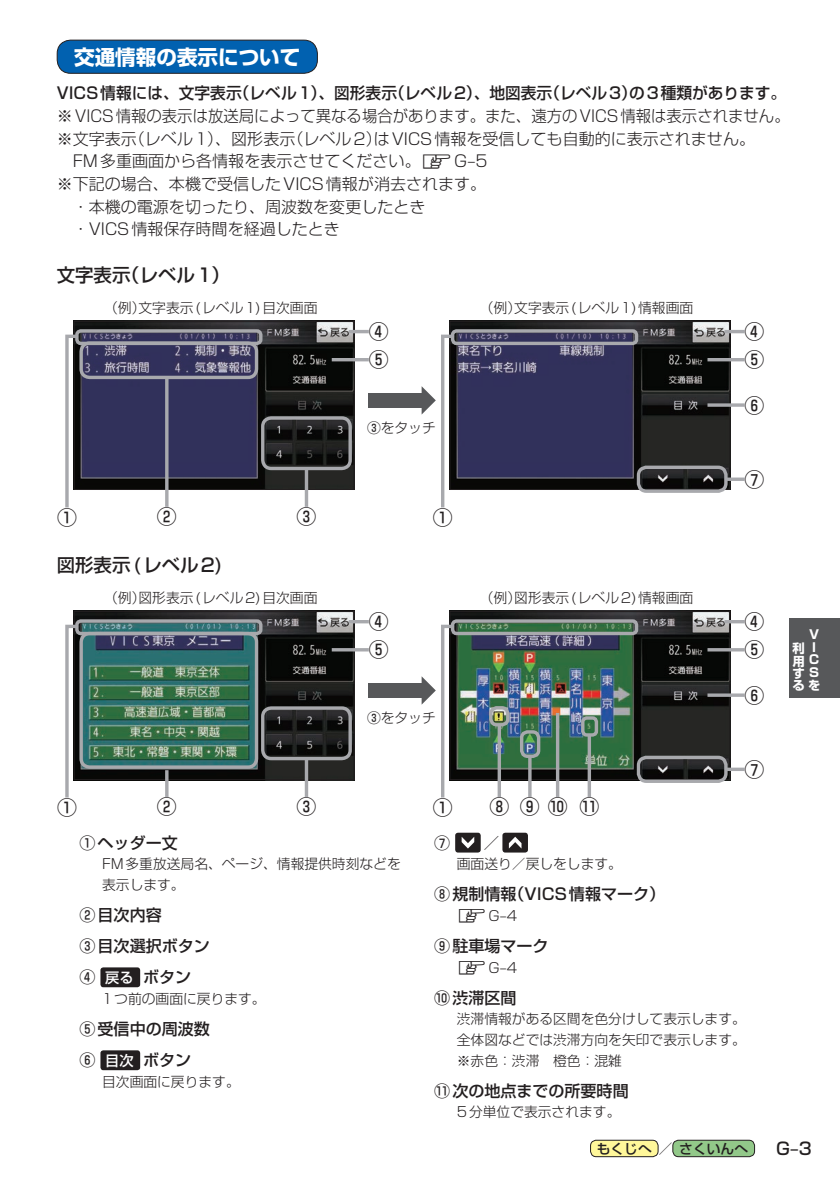
<style>
.page{position:relative;width:840px;height:1191px;background:#fff}
.page>*{position:absolute;margin:0;border:0;box-sizing:border-box;transform-origin:0 0}
.t1{font:700 20.6px "Shin Go Pro";color:#fff}
.t2{font:500 19.8px/28px "Shin Go Pro";color:#231f20}
.t3{font:500 18.4px "Shin Go Pro";color:#231f20}
.t4{font:500 17px "Shin Go Pro";color:#231f20}
.t5{font:300 16px/22.6px "Shin Go Pro";color:#231f20}
.t6{font:500 16px/31.2px "Shin Go Pro";color:#231f20}
.t7{font:300 13.8px/20.6px "Shin Go Pro";color:#231f20}
.t8{font:500 13.8px "Shin Go Pro";color:#231f20}
.t9{font:700 12.4px/12.4px "Shin Go Pro";color:#fff}
.s1{font-family:"NAVI Win Normal";font-weight:400;font-size:14.2px}
.s2{font-weight:500}
.s3{font-size:14.2px;color:#fff}
.s4{font-family:"NAVI Win Normal";font-weight:400;font-size:13.4px}
.s5{font-size:14.2px}
</style>
<div class="page">
<div style="left:788px;top:618px;width:51px;height:79px;background:#57585a"></div>
<div style="left:590px;top:1140px;width:67px;height:16px;background:#fff79a;border-radius:6px"></div>
<div style="left:590px;top:1140px;width:68px;height:17px;border:1px solid #231f20;border-radius:6px"></div>
<div style="left:672px;top:1140px;width:82px;height:16px;background:#92c889;border-radius:6px"></div>
<div style="left:672px;top:1140px;width:82px;height:17px;border:1px solid #231f20;border-radius:6px"></div>
<div style="left:57px;top:40px;width:260px;height:33px;background:#0161b0;border-radius:14px"></div>
<div style="left:57px;top:40px;width:260px;height:34px;border:1px solid #231f20;border-radius:14px"></div>
<img style="left:76px;top:323px;width:276px;height:165px">
<div style="left:74px;top:321px;width:280px;height:169px;border:1px solid #231f20"></div>
<div style="left:79px;top:341px;width:179px;height:38px;border:3px solid #a8a9ad;border-radius:9px"></div>
<div style="left:75px;top:329px;width:187px;height:16px;border:3px solid #a8a9ad;border-radius:4px"></div>
<div style="left:261px;top:416px;width:90px;height:54px;border:3px solid #a8a9ad;border-radius:9px"></div>
<hr style="left:165px;top:377px;width:3px;height:130px;background:#a8a9ad">
<svg style="left:65px;top:333px;width:14px;height:175px"></svg>
<hr style="left:348px;top:330px;width:20px;height:3px;background:#a8a9ad">
<hr style="left:331px;top:358px;width:37px;height:3px;background:#a8a9ad">
<svg style="left:304px;top:468px;width:4px;height:39px"></svg>
<img style="left:76px;top:613px;width:276px;height:165px">
<div style="left:74px;top:611px;width:280px;height:169px;border:1px solid #231f20"></div>
<div style="left:79px;top:632px;width:179px;height:137px;border:3px solid #a8a9ad;border-radius:9px"></div>
<div style="left:75px;top:619px;width:187px;height:16px;border:3px solid #a8a9ad;border-radius:4px"></div>
<div style="left:261px;top:706px;width:90px;height:54px;border:3px solid #a8a9ad;border-radius:9px"></div>
<hr style="left:165px;top:770px;width:3px;height:27px;background:#a8a9ad">
<svg style="left:65px;top:623px;width:14px;height:175px"></svg>
<hr style="left:348px;top:620px;width:20px;height:3px;background:#a8a9ad">
<hr style="left:331px;top:648px;width:37px;height:3px;background:#a8a9ad">
<svg style="left:304px;top:758px;width:4px;height:39px"></svg>
<div style="left:369px;top:393px;width:55px;height:14px;background:#57585a"></div>
<div style="left:369px;top:683px;width:55px;height:14px;background:#57585a"></div>
<div style="left:100px;top:967px;width:40px;height:20px;background:#231f20;border-radius:3px"></div>
<div style="left:100px;top:1050px;width:40px;height:20px;background:#231f20;border-radius:3px"></div>
<div style="left:455px;top:832px;width:25px;height:20px;background:#231f20;border-radius:3px"></div>
<svg style="left:461px;top:837px;width:13px;height:11px"></svg>
<div style="left:502px;top:832px;width:25px;height:20px;background:#231f20;border-radius:3px"></div>
<svg style="left:508px;top:836px;width:13px;height:12px"></svg>
<img style="left:451px;top:613px;width:277px;height:165px">
<div style="left:449px;top:611px;width:281px;height:169px;border:1px solid #231f20"></div>
<div style="left:450px;top:619px;width:188px;height:16px;border:3px solid #a8a9ad;border-radius:4px"></div>
<div style="left:636px;top:755px;width:91px;height:28px;border:3px solid #a8a9ad;border-radius:8px"></div>
<hr style="left:497px;top:725px;width:3px;height:72px;background:#a8a9ad">
<hr style="left:528px;top:756px;width:3px;height:41px;background:#a8a9ad">
<svg style="left:555px;top:713px;width:4px;height:84px"></svg>
<hr style="left:587px;top:735px;width:3px;height:62px;background:#a8a9ad">
<svg style="left:421px;top:623px;width:34px;height:175px"></svg>
<hr style="left:724px;top:620px;width:20px;height:3px;background:#a8a9ad">
<hr style="left:707px;top:648px;width:37px;height:3px;background:#a8a9ad">
<svg style="left:707px;top:693px;width:37px;height:4px"></svg>
<div style="left:489px;top:706px;width:20px;height:20px;border:3px solid #a8a9ad;border-radius:6px"></div>
<div style="left:519px;top:730px;width:21px;height:28px;border:3px solid #a8a9ad;border-radius:6px"></div>
<div style="left:580px;top:716px;width:17px;height:20px;border:3px solid #a8a9ad;border-radius:4px"></div>
<svg style="left:725px;top:767px;width:19px;height:4px"></svg>
<img style="left:451px;top:323px;width:277px;height:165px">
<div style="left:449px;top:321px;width:281px;height:169px;border:1px solid #231f20"></div>
<div style="left:450px;top:329px;width:188px;height:16px;border:3px solid #a8a9ad;border-radius:4px"></div>
<div style="left:636px;top:465px;width:91px;height:28px;border:3px solid #a8a9ad;border-radius:8px"></div>
<svg style="left:421px;top:333px;width:34px;height:175px"></svg>
<hr style="left:724px;top:330px;width:20px;height:3px;background:#a8a9ad">
<hr style="left:707px;top:358px;width:37px;height:3px;background:#a8a9ad">
<svg style="left:707px;top:403px;width:37px;height:4px"></svg>
<svg style="left:725px;top:477px;width:19px;height:4px"></svg>
<h1 class="t1" style="left:74px;top:40px;width:228px">交通情報の表示について</h1>
<p class="t6" style="left:57px;top:76px;width:730px">VICS情報には、文字表示（レベル1）、図形表示（レベル2）、地図表示（レベル3）の3種類があります。</p>
<p class="t5" style="left:57px;top:102px;width:734px">※VICS情報の表示は放送局によって異なる場合があります。また、遠方のVICS情報は表示されません。※文字表示（レベル1）、図形表示（レベル2）はVICS情報を受信しても自動的に表示されません。　FM多重画面から各情報を表示させてください。<span class="s1">Z</span>G–5<br>※下記の場合、本機で受信したVICS情報が消去されます。<br>　・本機の電源を切ったり、周波数を変更したとき<br>　・VICS情報保存時間を経過したとき</p>
<h3 class="t3" style="left:57px;top:260px;width:174px">文字表示（レベル1）</h3>
<p class="t7" style="left:104px;top:296px;width:215px">（例）文字表示(レベル1)目次画面</p>
<h2 class="t2" style="left:368px;top:315px;width:21px">④<br>⑤</h2>
<p class="t7" style="left:367px;top:416px;width:70px"><span class="s2">③</span>をタッチ</p>
<p class="t7" style="left:479px;top:296px;width:215px">（例）文字表示(レベル1)情報画面</p>
<h2 class="t2" style="left:744px;top:315px;width:21px">④<br>⑤</h2>
<h2 class="t2" style="left:744px;top:389px;width:21px">⑥</h2>
<h2 class="t2" style="left:57px;top:501px;width:21px">①</h2>
<h2 class="t2" style="left:157px;top:500px;width:21px">②</h2>
<h2 class="t2" style="left:296px;top:500px;width:21px">③</h2>
<h3 class="t3" style="left:57px;top:550px;width:168px">図形表示(レベル2)</h3>
<p class="t7" style="left:104px;top:586px;width:215px">（例）図形表示(レベル2)目次画面</p>
<h2 class="t2" style="left:368px;top:605px;width:21px">④<br>⑤</h2>
<h2 class="t2" style="left:432px;top:501px;width:21px">①</h2>
<p class="t7" style="left:367px;top:706px;width:70px"><span class="s2">③</span>をタッチ</p>
<p class="t7" style="left:479px;top:586px;width:215px">（例）図形表示(レベル2)情報画面</p>
<h2 class="t2" style="left:744px;top:463px;width:21px">⑦</h2>
<h2 class="t2" style="left:744px;top:605px;width:21px">④<br>⑤</h2>
<h2 class="t2" style="left:744px;top:679px;width:21px">⑥</h2>
<p class="t9" style="left:808px;top:627px;width:11px">V<br>I<br>C<br>S</p>
<p class="t9" style="left:792px;top:678px;width:29px">るを</p>
<p class="t9" style="left:792px;top:641px;width:13px;text-align:justify">利用す</p>
<h2 class="t2" style="left:57px;top:791px;width:21px">①</h2>
<h2 class="t2" style="left:157px;top:790px;width:21px">②</h2>
<h2 class="t2" style="left:296px;top:790px;width:21px">③</h2>
<p class="t6" style="left:79px;top:825px;width:100px">①ヘッダー文</p>
<p class="t7" style="left:102px;top:852px;width:300px">FM多重放送局名、ページ、情報提供時刻などを表示します。</p>
<p class="t6" style="left:79px;top:897px;width:132px">②目次内容<br>③目次選択ボタン<br>④ <span class="s3">戻る</span> ボタン</p>
<p class="t7" style="left:102px;top:986px;width:165px">1つ前の画面に戻ります。</p>
<p class="t6" style="left:79px;top:1011px;width:132px">⑤受信中の周波数<br>⑥ <span class="s3">目次</span> ボタン</p>
<p class="t7" style="left:102px;top:1069px;width:139px">目次画面に戻ります。</p>
<h2 class="t2" style="left:432px;top:791px;width:21px">①</h2>
<h2 class="t2" style="left:489px;top:790px;width:111px">⑧⑨⑩⑪</h2>
<h2 class="t2" style="left:744px;top:753px;width:21px">⑦</h2>
<p class="t6" style="left:434px;top:825px;width:18px">⑦</p>
<p class="t6" style="left:483px;top:825px;width:18px">／</p>
<p class="t7" style="left:456px;top:852px;width:166px">画面送り／戻しをします。</p>
<p class="t6" style="left:434px;top:876px;width:232px">⑧規制情報（VICS情報マーク）</p>
<p class="t7" style="left:456px;top:903px;width:62px"><span class="s4">Z</span>G–4</p>
<p class="t6" style="left:434px;top:928px;width:116px">⑨駐車場マーク</p>
<p class="t7" style="left:456px;top:955px;width:62px"><span class="s4">Z</span>G–4</p>
<p class="t6" style="left:434px;top:980px;width:84px">⑩渋滞区間</p>
<p class="t7" style="left:456px;top:1007px;width:290px;text-align:justify">渋滞情報がある区間を色分けして表示します。全体図などでは渋滞方向を矢印で表示します。※赤色：渋滞　橙色：混雑</p>
<p class="t6" style="left:434px;top:1073px;width:196px">⑪次の地点までの所要時間</p>
<p class="t7" style="left:456px;top:1100px;width:165px">5分単位で表示されます。</p>
<p class="t8" style="left:596px;top:1137px;width:153px">もくじへ<span class="s5">／</span>さくいんへ</p>
<p class="t4" style="left:775px;top:1134px;width:37px">G–3</p>
</div>
